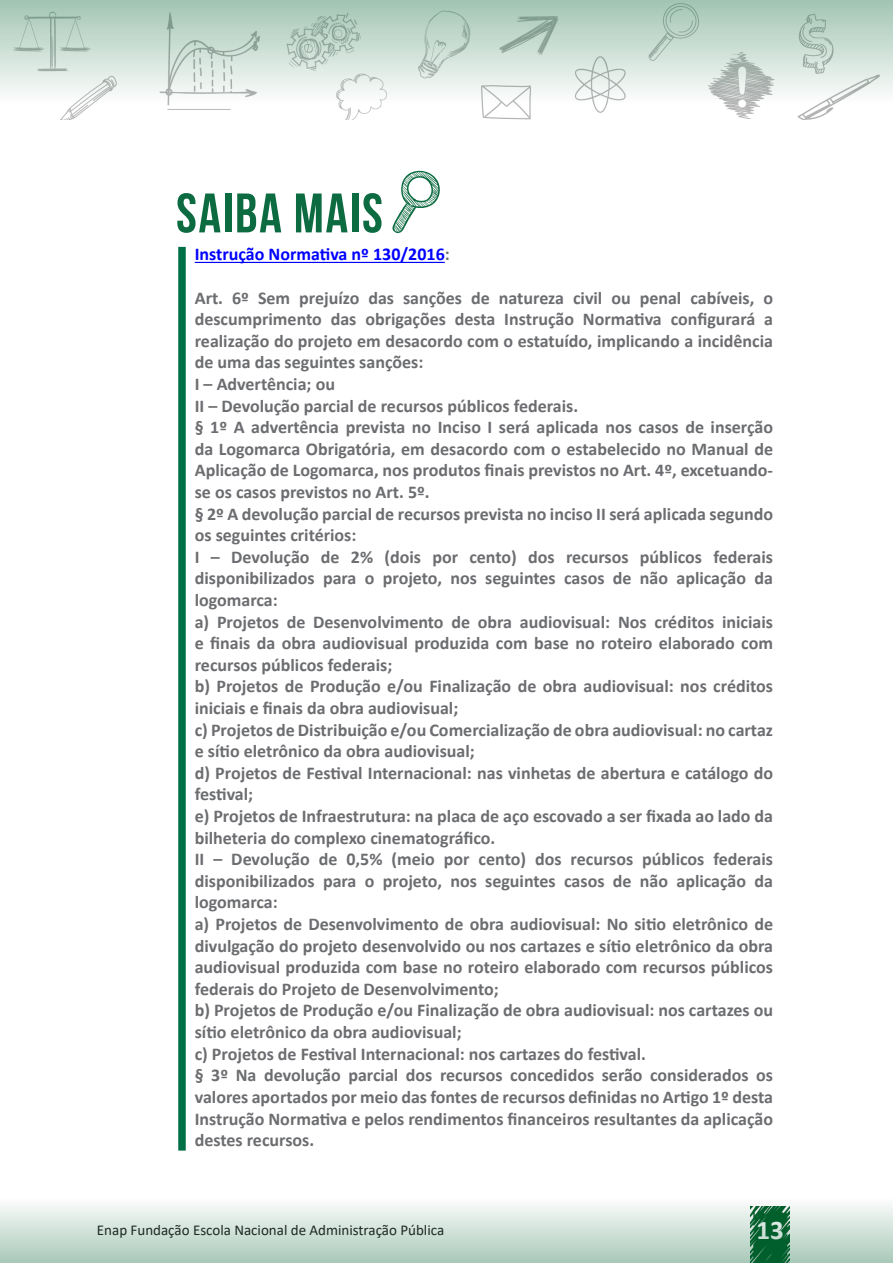
<style>
.page{position:relative;width:893px;height:1263px;background:#fff}
.page>*{position:absolute;margin:0;border:0;box-sizing:border-box;transform-origin:0 0}
.t1{font:55.5px "Bebas Neue";letter-spacing:.03em;color:#0d6b41}
.t2{font:700 27px "Calibri";color:#fff}
.Saiba_mais_texto{font:700 18px/21.6px "Calibri";color:#6c6d70;text-align:justify}
.Saiba_mais_texto-2{font:700 18px "Calibri";color:#00f}
.t3{font:15px "Calibri";color:#231f20}
.s1{color:#6c6d70}
</style>
<div class="page">
<svg style="left:0;top:0;width:893px;height:120px"></svg>
<svg style="left:0;top:1205px;width:893px;height:58px;background:#c6dbd0"></svg>
<div style="left:178px;top:247px;width:8px;height:903px;background:#016f45"></div>
<hr style="left:195px;top:262px;width:250px;height:1px;background:#00f">
<svg style="left:392px;top:170px;width:48px;height:64px"></svg>
<p class="t1" style="left:176px;top:183px;width:208px">SAIBA MAIS</p>
<p class="Saiba_mais_texto-2" style="left:195px;top:242px;width:256px">Instrução Normativa nº 130/2016<span class="s1">:</span></p>
<p class="Saiba_mais_texto" style="left:195px;top:287px;width:580px">Art. 6º Sem prejuízo das sanções de natureza civil ou penal cabíveis, o descumprimento das obrigações desta Instrução Normativa configurará a realização do projeto em desacordo com o estatuído, implicando a incidência de uma das seguintes sanções:</p>
<p class="Saiba_mais_texto" style="left:195px;top:373px;width:142px">I – Advertência; ou</p>
<p class="Saiba_mais_texto" style="left:195px;top:395px;width:385px">II – Devolução parcial de recursos públicos federais.</p>
<p class="Saiba_mais_texto" style="left:195px;top:416px;width:580px">§ 1º A advertência prevista no Inciso I será aplicada nos casos de inserção da Logomarca Obrigatória, em desacordo com o estabelecido no Manual de Aplicação de Logomarca, nos produtos finais previstos no Art. 4º, excetuando&shy;se os casos previstos no Art. 5º.</p>
<p class="Saiba_mais_texto" style="left:195px;top:503px;width:580px">§ 2º A devolução parcial de recursos prevista no inciso II será aplicada segundo os seguintes critérios:</p>
<p class="Saiba_mais_texto" style="left:195px;top:546px;width:580px">I – Devolução de 2% (dois por cento) dos recursos públicos federais disponibilizados para o projeto, nos seguintes casos de não aplicação da logomarca:</p>
<p class="Saiba_mais_texto" style="left:195px;top:611px;width:580px">a) Projetos de Desenvolvimento de obra audiovisual: Nos créditos iniciais e finais da obra audiovisual produzida com base no roteiro elaborado com recursos públicos federais;</p>
<p class="Saiba_mais_texto" style="left:195px;top:675px;width:580px">b) Projetos de Produção e/ou Finalização de obra audiovisual: nos créditos iniciais e finais da obra audiovisual;</p>
<p class="Saiba_mais_texto" style="left:195px;top:719px;width:580px">c) Projetos de Distribuição e/ou Comercialização de obra audiovisual: no cartaz e sítio eletrônico da obra audiovisual;</p>
<p class="Saiba_mais_texto" style="left:195px;top:762px;width:580px">d) Projetos de Festival Internacional: nas vinhetas de abertura e catálogo do festival;</p>
<p class="Saiba_mais_texto" style="left:195px;top:805px;width:580px">e) Projetos de Infraestrutura: na placa de aço escovado a ser fixada ao lado da bilheteria do complexo cinematográfico.</p>
<p class="Saiba_mais_texto" style="left:195px;top:848px;width:580px">II – Devolução de 0,5% (meio por cento) dos recursos públicos federais disponibilizados para o projeto, nos seguintes casos de não aplicação da logomarca:</p>
<p class="Saiba_mais_texto" style="left:195px;top:913px;width:580px">a) Projetos de Desenvolvimento de obra audiovisual: No sitio eletrônico de divulgação do projeto desenvolvido ou nos cartazes e sítio eletrônico da obra audiovisual produzida com base no roteiro elaborado com recursos públicos federais do Projeto de Desenvolvimento;</p>
<p class="Saiba_mais_texto" style="left:195px;top:999px;width:580px">b) Projetos de Produção e/ou Finalização de obra audiovisual: nos cartazes ou sítio eletrônico da obra audiovisual;</p>
<p class="Saiba_mais_texto" style="left:195px;top:1043px;width:453px">c) Projetos de Festival Internacional: nos cartazes do festival.</p>
<p class="Saiba_mais_texto" style="left:195px;top:1064px;width:580px">§ 3º Na devolução parcial dos recursos concedidos serão considerados os valores aportados por meio das fontes de recursos definidas no Artigo 1º desta Instrução Normativa e pelos rendimentos financeiros resultantes da aplicação destes recursos.</p>
<p class="t3" style="left:97px;top:1220px;width:349px">Enap Fundação Escola Nacional de Administração Pública</p>
<h2 class="t2" style="left:757px;top:1210px;width:29px">13</h2>
</div>
